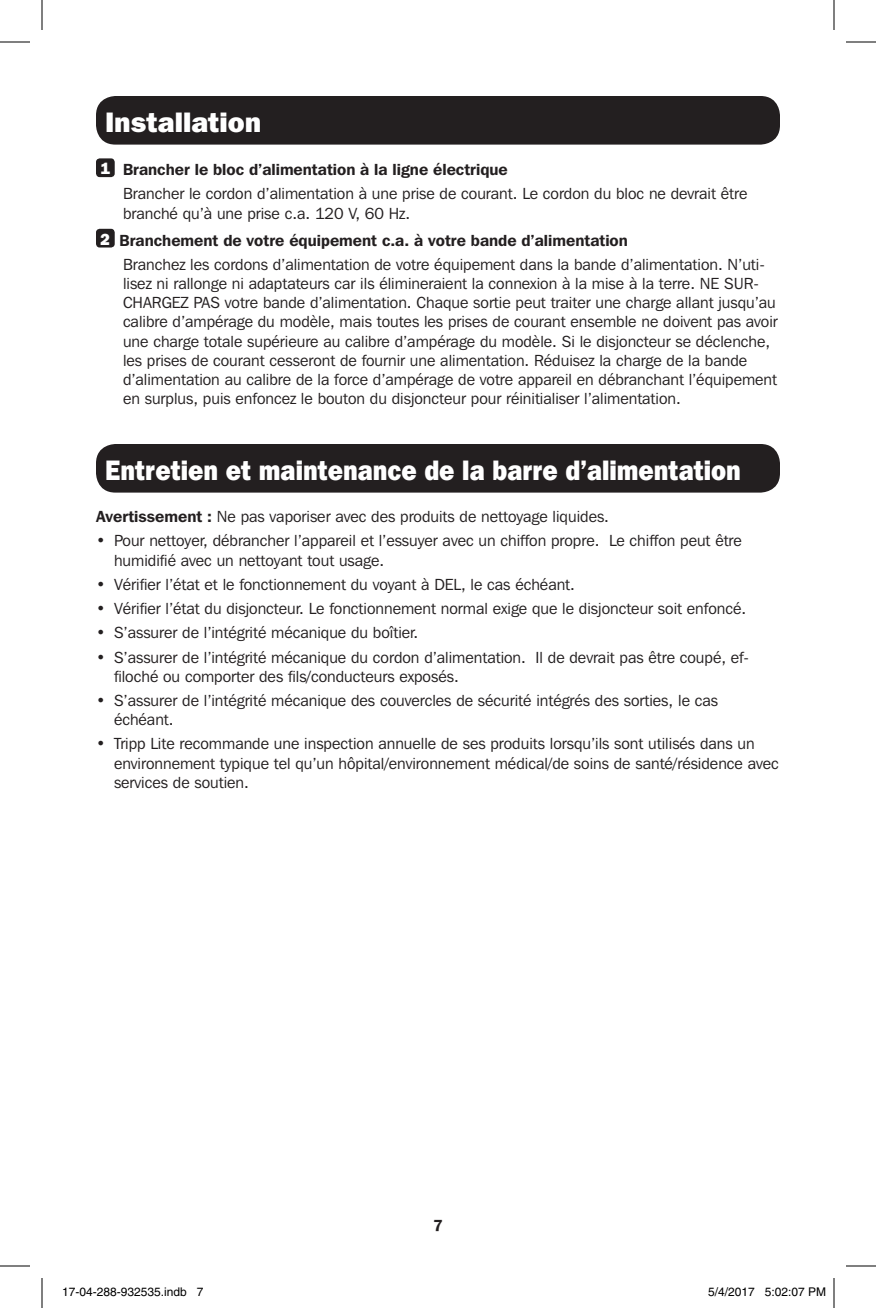
<style>
.page{position:relative;width:876px;height:1308px;background:#fff}
.page>*{position:absolute;margin:0;border:0;box-sizing:border-box;transform-origin:0 0}
.t1{font:800 28px "Franklin Gothic IT Cby BT";color:#fff;scale:.89 1}
.t2{font:800 28px "Franklin Gothic IT Cby BT";color:#fff}
.t3{font:16px/19.2px "Franklin Gothic IT Cby BT";color:#231f20}
.t4{font:600 16px "Franklin Gothic IT Cby BT";color:#231f20}
.t5{font:800 16px "Franklin Gothic IT Cby BT";color:#fff}
.t6{font:12px "Helvetica";color:#000}
.s1{font-weight:600}
</style>
<div class="page">
<div style="left:96px;top:96px;width:684px;height:49px;background:#231f20;border-radius:19px"></div>
<div style="left:96px;top:444px;width:684px;height:49px;background:#231f20;border-radius:19px"></div>
<div style="left:96px;top:158px;width:19px;height:19px;background:#231f20;border-radius:4px"></div>
<div style="left:96px;top:229px;width:19px;height:19px;background:#231f20;border-radius:4px"></div>
<hr style="left:0;top:42px;width:30px;height:1px;background:#000">
<hr style="left:846px;top:42px;width:30px;height:1px;background:#000">
<hr style="left:0;top:1266px;width:30px;height:1px;background:#000">
<hr style="left:846px;top:1266px;width:30px;height:1px;background:#000">
<hr style="left:42px;top:0;width:1px;height:30px;background:#000">
<hr style="left:42px;top:1278px;width:1px;height:30px;background:#000">
<hr style="left:834px;top:0;width:1px;height:30px;background:#000">
<hr style="left:834px;top:1278px;width:1px;height:30px;background:#000">
<p class="t2" style="left:105px;top:104px;width:158px">Installation</p>
<p class="t5" style="left:100px;top:158px;width:11px">1</p>
<p class="t4" style="left:123px;top:159px;width:386px">Brancher le bloc d’alimentation à la ligne électrique</p>
<p class="t3" style="left:123px;top:184px;width:626px">Brancher le cordon d’alimentation à une prise de courant. Le cordon du bloc ne devrait être branché qu’à une prise c.a. 120 V, 60 Hz.</p>
<p class="t5" style="left:100px;top:229px;width:11px">2</p>
<p class="t4" style="left:120px;top:230px;width:510px">Branchement de votre équipement c.a. à votre bande d’alimentation</p>
<p class="t3" style="left:123px;top:254px;width:656px">Branchez les cordons d’alimentation de votre équipement dans la bande d’alimentation. N’uti&shy;lisez ni rallonge ni adaptateurs car ils élimineraient la connexion à la mise à la terre. NE SUR-CHARGEZ PAS votre bande d’alimentation. Chaque sortie peut traiter une charge allant jusqu’au calibre d’ampérage du modèle, mais toutes les prises de courant ensemble ne doivent pas avoir une charge totale supérieure au calibre d’ampérage du modèle. Si le disjoncteur se déclenche, les prises de courant cesseront de fournir une alimentation. Réduisez la charge de la bande d’alimentation au calibre de la force d’ampérage de votre appareil en débranchant l’équipement en surplus, puis enfoncez le bouton du disjoncteur pour réinitialiser l’alimentation.</p>
<p class="t1" style="left:105px;top:452px;width:716px">Entretien et maintenance de la barre d’alimentation</p>
<p class="t3" style="left:96px;top:507px;width:515px"><span class="s1">Avertissement :</span> Ne pas vaporiser avec des produits de nettoyage liquides.</p>
<p class="t3" style="left:114px;top:531px;width:629px;text-indent:-18px">• Pour nettoyer, débrancher l’appareil et l’essuyer avec un chiffon propre. Le chiffon peut être humidifié avec un nettoyant tout usage.</p>
<p class="t3" style="left:96px;top:574px;width:481px">• Vérifier l’état et le fonctionnement du voyant à DEL, le cas échéant.</p>
<p class="t3" style="left:96px;top:599px;width:652px">• Vérifier l’état du disjoncteur. Le fonctionnement normal exige que le disjoncteur soit enfoncé.</p>
<p class="t3" style="left:96px;top:623px;width:324px">• S’assurer de l’intégrité mécanique du boîtier.</p>
<p class="t3" style="left:114px;top:647px;width:637px;text-indent:-18px">• S’assurer de l’intégrité mécanique du cordon d’alimentation. Il de devrait pas être coupé, ef&shy;filoché ou comporter des fils/conducteurs exposés.</p>
<p class="t3" style="left:114px;top:691px;width:606px;text-indent:-18px">• S’assurer de l’intégrité mécanique des couvercles de sécurité intégrés des sorties, le cas échéant.</p>
<p class="t3" style="left:114px;top:734px;width:666px;text-indent:-18px">• Tripp Lite recommande une inspection annuelle de ses produits lorsqu’ils sont utilisés dans un environnement typique tel qu’un hôpital/environnement médical/de soins de santé/résidence avec services de soutien.</p>
<p class="t4" style="left:433px;top:1215px;width:11px">7</p>
<p class="t6" style="left:62px;top:1285px;width:143px">17-04-288-932535.indb 7</p>
<p class="t6" style="left:708px;top:1285px;width:120px">5/4/2017 5:02:07 PM</p>
</div>
